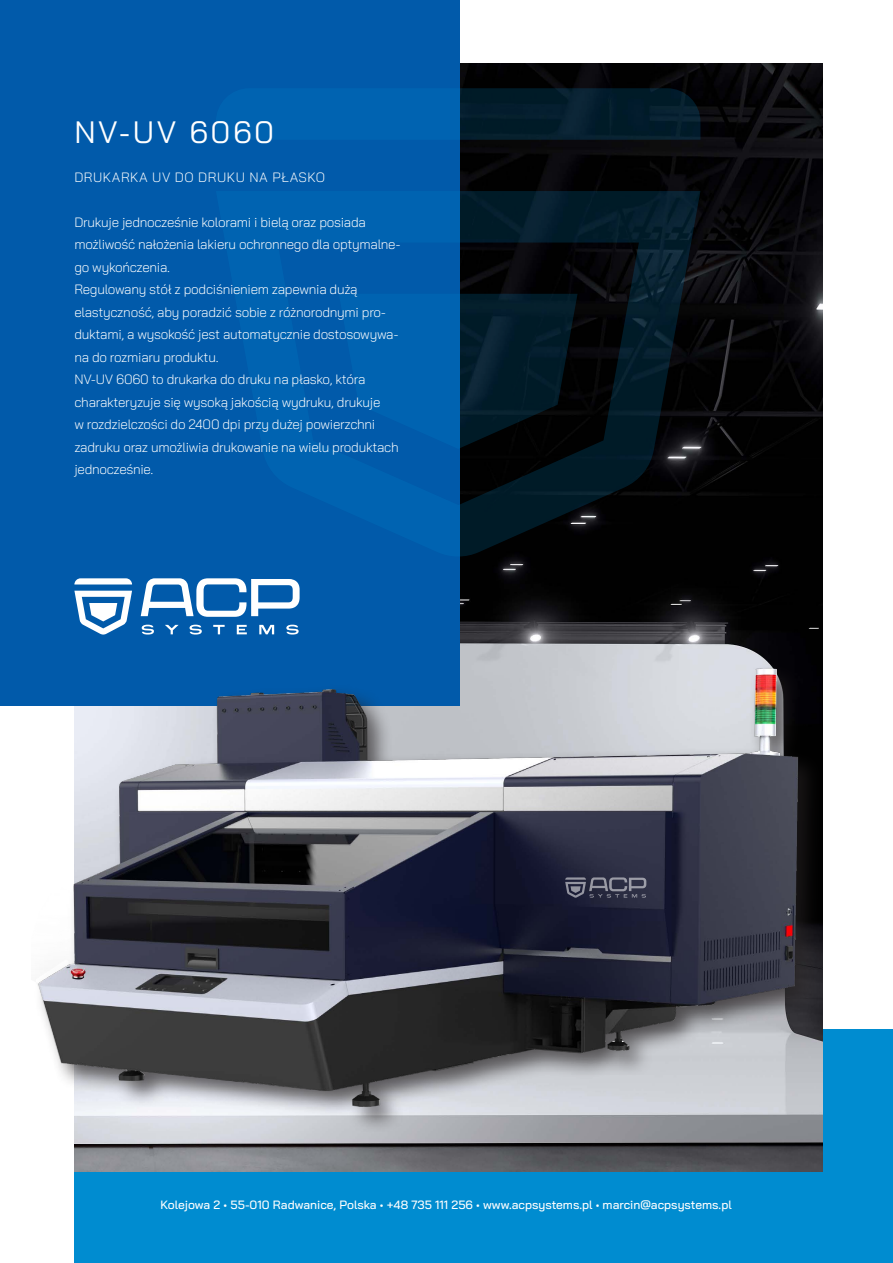
<style>
.page{position:relative;width:893px;height:1263px;background:#fff}
.page>*{position:absolute;margin:0;border:0;box-sizing:border-box;transform-origin:0 0}
.t1{font:30.9px "Bai Jamjuree";letter-spacing:.08em;color:#fff}
.t2{font:300 13.5px/22.5px "Bai Jamjuree";letter-spacing:-.02em;color:#fff}
.t3{font:300 13.5px "Bai Jamjuree";letter-spacing:.04em;color:#fff}
.t4{font:500 12px "Bai Jamjuree";color:#fff}
</style>
<div class="page">
<div style="left:74px;top:1030px;width:819px;height:233px;background:#008cd0"></div>
<img style="left:74px;top:64px;width:749px;height:1107px">
<div style="left:0;top:0;width:459px;height:706px;background:#015aaa"></div>
<svg style="left:213px;top:625px;width:12px;height:9px"></svg>
<svg style="left:237px;top:625px;width:10px;height:9px"></svg>
<svg style="left:259px;top:625px;width:15px;height:9px"></svg>
<svg style="left:286px;top:625px;width:13px;height:9px"></svg>
<svg style="left:190px;top:625px;width:12px;height:9px"></svg>
<svg style="left:142px;top:625px;width:12px;height:9px"></svg>
<svg style="left:165px;top:625px;width:14px;height:9px"></svg>
<svg style="left:141px;top:578px;width:159px;height:39px"></svg>
<svg style="left:74px;top:591px;width:58px;height:43px"></svg>
<svg style="left:74px;top:578px;width:58px;height:6px"></svg>
<div style="left:30px;top:662px;width:793px;height:471px;background:#231f20;opacity:.69"></div>
<img style="left:32px;top:662px;width:769px;height:451px">
<svg style="left:565px;top:877px;width:81px;height:21px;background:#4e4f61"></svg>
<svg style="left:459px;top:191px;width:241px;height:365px;background:#041018"></svg>
<svg style="left:459px;top:294px;width:119px;height:155px;background:#021722"></svg>
<svg style="left:459px;top:88px;width:241px;height:52px;background:#031d2b"></svg>
<p class="t1" style="left:74px;top:106px;width:201px">NV-UV 6060</p>
<p class="t3" style="left:74px;top:165px;width:252px">DRUKARKA UV DO DRUKU NA PŁASKO</p>
<p class="t2" style="left:74px;top:211px;width:328px">Drukuje jednocześnie kolorami i bielą oraz posiada możliwość nałożenia lakieru ochronnego dla optymalne&shy;go wykończenia.</p>
<p class="t2" style="left:74px;top:278px;width:326px">Regulowany stół z podciśnieniem zapewnia dużą elastyczność, aby poradzić sobie z różnorodnymi pro&shy;duktami, a wysokość jest automatycznie dostosowywa&shy;na do rozmiaru produktu.</p>
<p class="t2" style="left:74px;top:368px;width:326px">NV-UV 6060 to drukarka do druku na płasko, która charakteryzuje się wysoką jakością wydruku, drukuje<br>w rozdzielczości do 2400 dpi przy dużej powierzchni zadruku oraz umożliwia drukowanie na wielu produktach jednocześnie.</p>
<p class="t4" style="left:160px;top:1198px;width:573px">Kolejowa 2 • 55-010 Radwanice, Polska • +48 735 111 256 • www.acpsystems.pl • marcin@acpsystems.pl</p>
</div>
